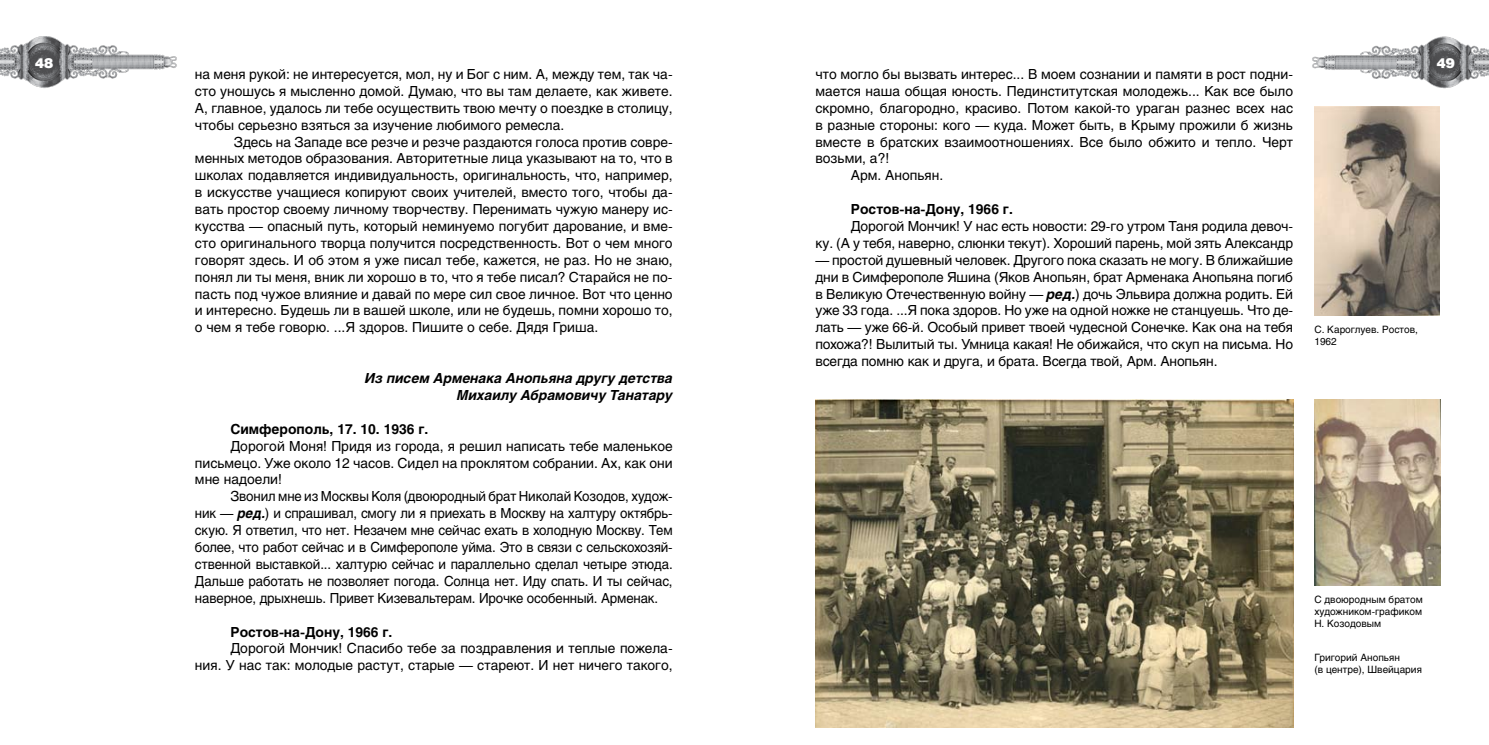
<style>
.page{position:relative;width:1489px;height:745px;background:#fff}
.page>*{position:absolute;margin:0;border:0;box-sizing:border-box;transform-origin:0 0}
.t1{font:13.75px/16.9px "Helios";color:#000;text-align:justify}
.t2{font:13.75px/16.9px "Helios";color:#000;text-align:justify;scale:.96 1}
.t3{font:700 13.75px "Helios";color:#000}
.t4{font:italic 700 13.75px/16.9px "Helios";color:#000;text-align:right}
.t5{font:900 13.75px "Helios";color:#fff}
.t6{font:10px/12px "Helios";color:#000}
.s1{font-weight:700;font-style:italic}
</style>
<div class="page">
<img style="left:1314px;top:123px;width:125px;height:192px">
<img style="left:1314px;top:400px;width:125px;height:185px">
<img style="left:815px;top:400px;width:477px;height:326px">
<img style="left:0;top:36px;width:177px;height:52px">
<img style="left:1312px;top:36px;width:176px;height:87px">
<p class="t5" style="left:35px;top:54px;width:20px">48</p>
<p class="t5" style="left:1436px;top:54px;width:20px">49</p>
<p class="t1" style="left:815px;top:65px;width:479px">что могло бы вызвать интерес... В моем сознании и памяти в рост подни-</p>
<p class="t1" style="left:815px;top:82px;width:479px">мается наша общая юность. Пединститутская молодежь... Как все было</p>
<p class="t1" style="left:815px;top:99px;width:479px">скромно, благородно, красиво. Потом какой-то ураган разнес всех нас</p>
<p class="t1" style="left:815px;top:116px;width:479px">в разные стороны: кого — куда. Может быть, в Крыму прожили б жизнь</p>
<p class="t1" style="left:815px;top:133px;width:479px">вместе в братских взаимоотношениях. Все было обжито и тепло. Черт</p>
<p class="t1" style="left:815px;top:150px;width:75px">возьми, а?!</p>
<p class="t1" style="left:850px;top:167px;width:94px">Арм. Анопьян.</p>
<p class="t3" style="left:850px;top:201px;width:163px">Ростов-на-Дону, 1966 г.</p>
<p class="t1" style="left:815px;top:217px;width:479px;text-align:right">Дорогой Мончик! У нас есть новости: 29-го утром Таня родила девоч-<br>ку. (А у тебя, наверно, слюнки текут). Хороший парень, мой зять Александр</p>
<p class="t1" style="left:815px;top:251px;width:479px">— простой душевный человек. Другого пока сказать не могу. В ближайшие дни в Симферополе Яшина (Яков Анопьян, брат Арменака Анопьяна погиб в Великую Отечественную войну — <span class="s1">ред.</span>) дочь Эльвира должна родить. Ей уже 33 года. ...Я пока здоров. Но уже на одной ножке не станцуешь. Что де&shy;лать — уже 66-й. Особый привет твоей чудесной Сонечке. Как она на тебя похожа?! Вылитый ты. Умница какая! Не обижайся, что скуп на письма. Но всегда помню как и друга, и брата. Всегда твой, Арм. Анопьян.</p>
<p class="t1" style="left:195px;top:65px;width:479px">на меня рукой: не интересуется, мол, ну и Бог с ним. А, между тем, так ча&shy;сто уношусь я мысленно домой. Думаю, что вы там делаете, как живете.<br>А, главное, удалось ли тебе осуществить твою мечту о поездке в столицу, чтобы серьезно взяться за изучение любимого ремесла.</p>
<p class="t1" style="left:195px;top:133px;width:479px;text-indent:39px">Здесь на Западе все резче и резче раздаются голоса против совре&shy;менных методов образования. Авторитетные лица указывают на то, что в школах подавляется индивидуальность, оригинальность, что, например, в искусстве учащиеся копируют своих учителей, вместо того, чтобы да&shy;вать простор своему личному творчеству. Перенимать чужую манеру ис&shy;кусства — опасный путь, который неминуемо погубит дарование, и вме&shy;сто оригинального творца получится посредственность. Вот о чем много говорят здесь. И об этом я уже писал тебе, кажется, не раз. Но не знаю, понял ли ты меня, вник ли хорошо в то, что я тебе писал? Старайся не по&shy;пасть под чужое влияние и давай по мере сил свое личное. Вот что ценно и интересно. Будешь ли в вашей школе, или не будешь, помни хорошо то, о чем я тебе говорю. ...Я здоров. Пишите о себе. Дядя Гриша.</p>
<p class="t4" style="left:365px;top:369px;width:309px">Из писем Арменака Анопьяна другу детства<br>Михаилу Абрамовичу Танатару</p>
<p class="t3" style="left:230px;top:420px;width:199px">Симферополь, 17. 10. 1936 г.</p>
<p class="t1" style="left:195px;top:437px;width:479px;text-indent:35px">Дорогой Моня! Придя из города, я решил написать тебе маленькое письмецо. Уже около 12 часов. Сидел на проклятом собрании. Ах, как они мне надоели!</p>
<p class="t2" style="left:195px;top:487px;width:499px;text-indent:35px">Звонил мне из Москвы Коля (двоюродный брат Николай Козодов, худож&shy;ник — <span class="s1">ред.</span>) и спрашивал, смогу ли я приехать в Москву на халтуру октябрь&shy;скую. Я ответил, что нет. Незачем мне сейчас ехать в холодную Москву. Тем более, что работ сейчас и в Симферополе уйма. Это в связи с сельскохозяй&shy;ственной выставкой... халтурю сейчас и параллельно сделал четыре этюда.<br>Дальше работать не позволяет погода. Солнца нет. Иду спать. И ты сейчас, наверное, дрыхнешь. Привет Кизевальтерам. Ирочке особенный. Арменак.</p>
<p class="t3" style="left:230px;top:623px;width:163px">Ростов-на-Дону, 1966 г.</p>
<p class="t1" style="left:195px;top:639px;width:479px;text-align:right">Дорогой Мончик! Спасибо тебе за поздравления и теплые пожела-<br>ния. У нас так: молодые растут, старые — стареют. И нет ничего такого,</p>
<p class="t6" style="left:1314px;top:323px;width:105px">С. Кароглуев. Ростов,<br>1962</p>
<p class="t6" style="left:1314px;top:592px;width:110px;text-align:justify">С двоюродным братом художником-графиком Н. Козодовым</p>
<p class="t6" style="left:1314px;top:651px;width:109px">Григорий Анопьян<br>(в центре), Швейцария</p>
</div>
